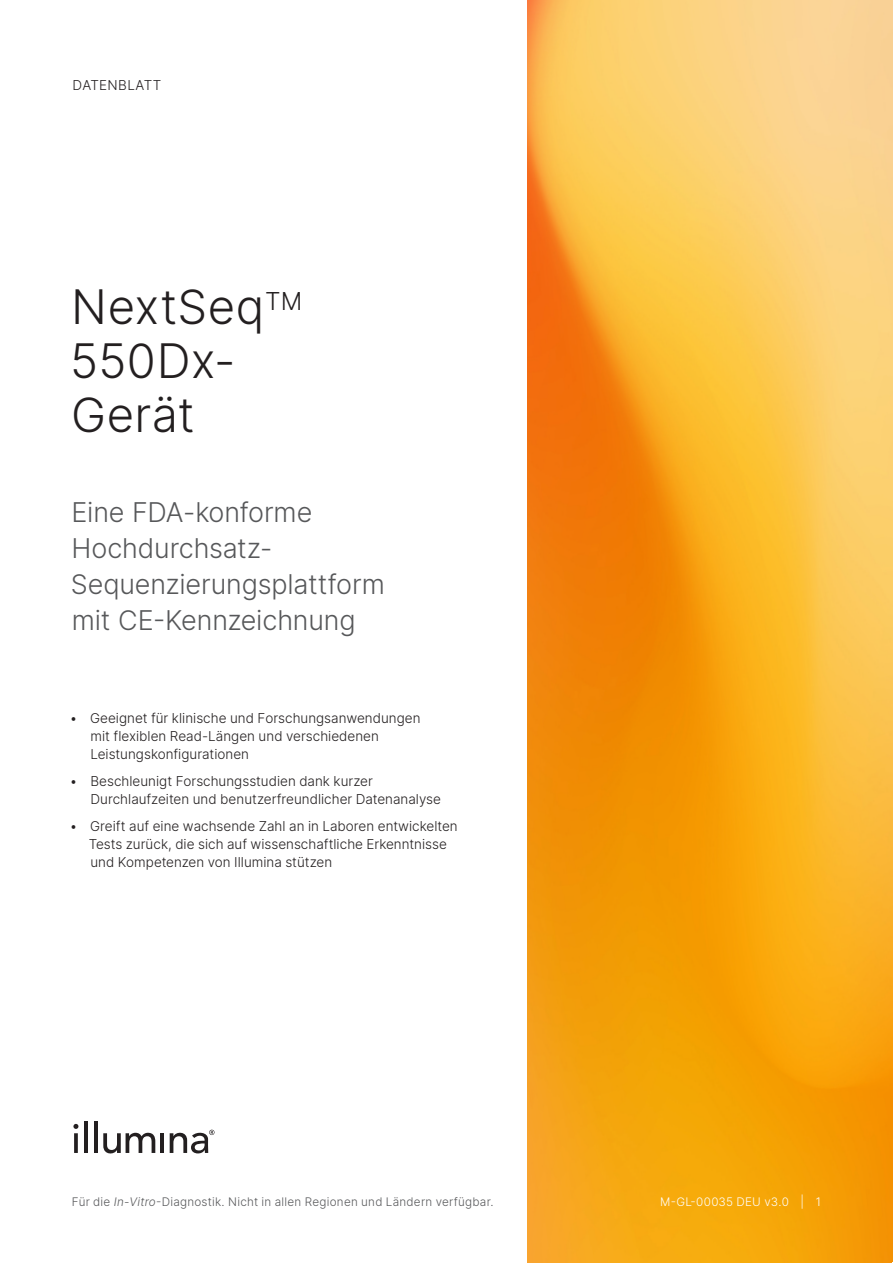
<style>
.page{position:relative;width:893px;height:1263px;background:#fff}
.page>*{position:absolute;margin:0;border:0;box-sizing:border-box;transform-origin:0 0}
.Title{font:300 47.25px/54px "Inter";letter-spacing:.01em;color:#231f20}
.Subtitle{font:300 27px/36px "Inter";letter-spacing:-.005em;color:#57585a}
.zz_Document_Type___S{font:300 13.5px/18px "Inter";color:#231f20}
.zz_Document_Type___S-2{font:300 13.5px "Inter";letter-spacing:.02em;color:#231f20}
.zz_For_Research_Only{font:300 11.7px "Inter";letter-spacing:.025em;color:#57585a}
.zz_Pub_Number{font:300 11.7px "Inter";letter-spacing:.025em;color:#fff}
.zz_Master_Footer{font:300 11.7px "Inter";color:#fff}
.s1{font-style:italic}
</style>
<div class="page">
<img style="left:527px;top:0;width:366px;height:1263px">
<svg style="left:74px;top:1133px;width:4px;height:20px"></svg>
<hr style="left:84px;top:1121px;width:4px;height:32px;background:#231f20">
<hr style="left:94px;top:1121px;width:4px;height:32px;background:#231f20">
<svg style="left:103px;top:1133px;width:52px;height:21px"></svg>
<hr style="left:160px;top:1133px;width:4px;height:20px;background:#231f20">
<svg style="left:73px;top:1124px;width:5px;height:5px"></svg>
<svg style="left:170px;top:1130px;width:44px;height:23px"></svg>
<p class="zz_Document_Type___S-2" style="left:73px;top:76px;width:90px">DATENBLATT</p>
<p class="Title" style="left:70px;top:279px;width:234px">NextSeq<sup>TM<br></sup>550Dx-<br>Gerät</p>
<p class="Subtitle" style="left:71px;top:494px;width:316px">Eine FDA-konforme<br>Hochdurchsatz-<br>Sequenzierungsplattform mit CE-Kennzeichnung</p>
<p class="zz_Document_Type___S" style="left:90px;top:709px;width:332px;text-indent:-21px">• Geeignet für klinische und Forschungsanwendungen mit flexiblen Read-Längen und verschiedenen<br>Leistungskonfigurationen</p>
<p class="zz_Document_Type___S" style="left:91px;top:772px;width:352px;text-indent:-21px">• Beschleunigt Forschungsstudien dank kurzer<br>Durchlaufzeiten und benutzerfreundlicher Datenanalyse</p>
<p class="zz_Document_Type___S" style="left:89px;top:817px;width:371px;text-indent:-19px">• Greift auf eine wachsende Zahl an in Laboren entwickelten<br>Tests zurück, die sich auf wissenschaftliche Erkenntnisse und Kompetenzen von Illumina stützen</p>
<p class="zz_For_Research_Only" style="left:72px;top:1193px;width:423px">Für die <span class="s1">In-Vitro</span>-Diagnostik. Nicht in allen Regionen und Ländern verfügbar.</p>
<p class="zz_Pub_Number" style="left:660px;top:1193px;width:130px">M-GL-00035 DEU v3.0</p>
<p class="zz_Master_Footer" style="left:800px;top:1193px;width:22px">| 1</p>
</div>
